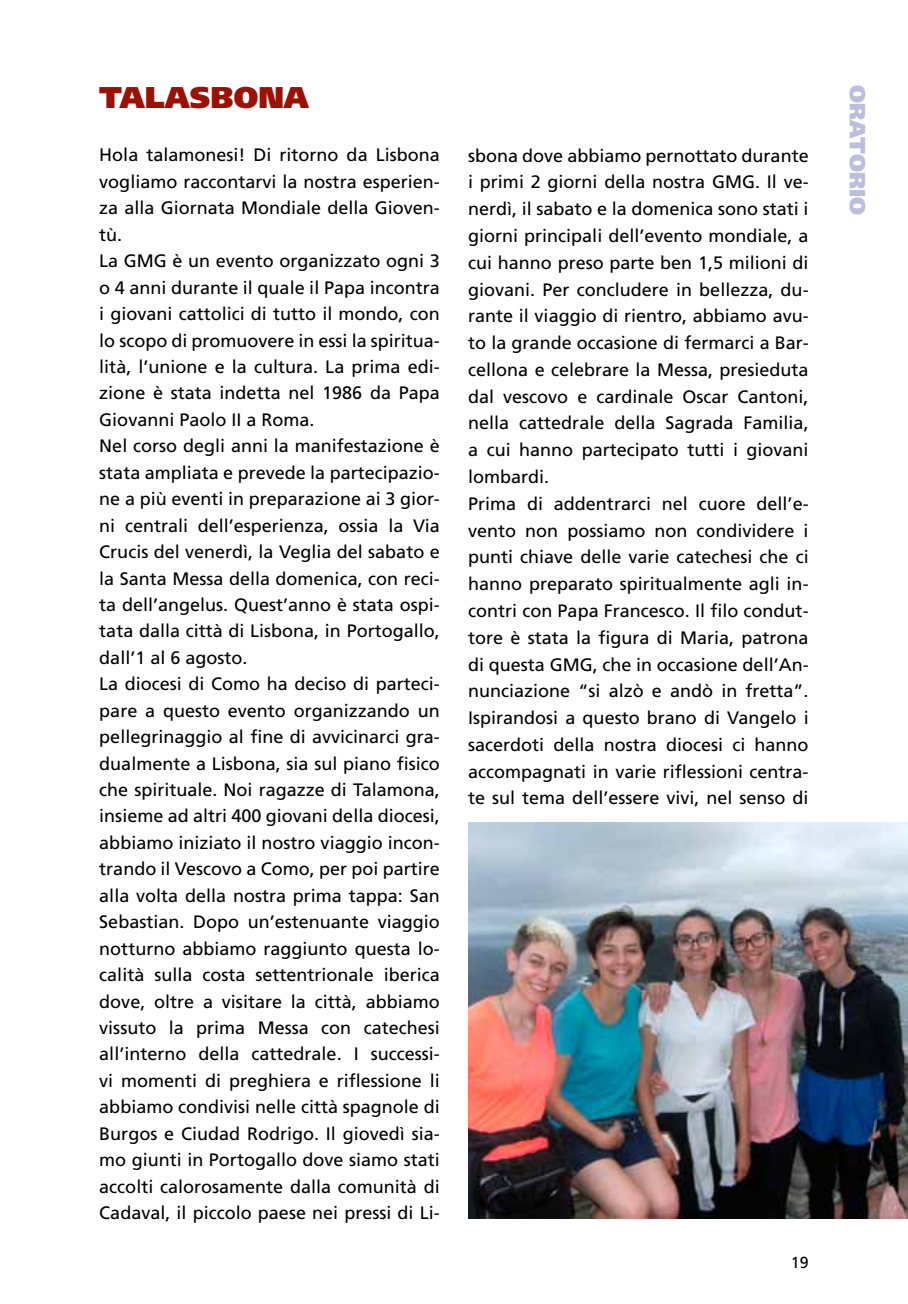
<style>
.page{position:relative;width:908px;height:1304px;background:#fff}
.page>*{position:absolute;margin:0;border:0;box-sizing:border-box;transform-origin:0 0}
.t1{font:900 30px "Frutiger";color:#9c1006}
.t2{font:900 22px "Frutiger";color:#bbbedc}
.t3{font:18px/26.4px "Frutiger";color:#000}
.t4{font:16px "Frutiger";color:#000}
</style>
<div class="page">
<img style="left:468px;top:822px;width:439px;height:397px">
<h1 class="t1" style="left:99px;top:79px;width:24px">TALASBO</h1>
<h1 class="t1" style="left:258px;top:79px;width:52px">NA</h1>
<p class="t3" style="left:99px;top:142px;width:342px">Hola talamonesi! Di ritorno da Lisbona vogliamo raccontarvi la nostra esperien&shy;za alla Giornata Mondiale della Gioven&shy;tù.<br>La GM G è un evento organizzato ogni 3 o 4 anni durante il quale il Papa incontra i giovani cattolici di tutto il mondo, con lo scopo di promuovere in essi la spiritua&shy;lità, l’unione e la cultura. La prima edi&shy;zione è stata indetta nel 1986 da Papa Giovanni Paolo II a Roma.<br>Nel corso degli anni la manifestazione è stata ampliata e prevede la partecipazio&shy;ne a più eventi in preparazione ai 3 gior&shy;ni centrali dell’esperienza, ossia la Via Crucis del venerdì, la Veglia del sabato e la Santa Messa della domenica, con reci&shy;ta dell’angelus. Quest’anno è stata ospi&shy;tata dalla città di Lisbona, in Portogallo, dall’1 al 6 agosto.<br>La diocesi di Como ha deciso di parteci&shy;pare a questo evento organizzando un pellegrinaggio al fine di avvicinarci gra&shy;dualmente a Lisbona, sia sul piano fisico che spirituale. Noi ragazze di Talamona, insieme ad altri 400 giovani della diocesi, abbiamo iniziato il nostro viaggio incon&shy;trando il Vescovo a Como, per poi partire alla volta della nostra prima tappa: San Sebastian. Dopo un’estenuante viaggio notturno abbiamo raggiunto questa lo&shy;calità sulla costa settentrionale iberica dove, oltre a visitare la città, abbiamo vissuto la prima M essa con catechesi all’interno della cattedrale. I successi&shy;vi momenti di preghiera e riflessione li abbiamo condivisi nelle città spagnole di B urgos e Ciudad Rodrigo. I l giovedì sia&shy;mo giunti in Portogallo dove siamo stati accolti calorosamente dalla comunità di Cadaval, il piccolo paese nei pressi di Li-</p>
<p class="t3" style="left:468px;top:142px;width:342px">sbona dove abbiamo pernottato durante i primi 2 giorni della nostra GMG. I l ve&shy;nerdì, il sabato e la domenica sono stati i giorni principali dell’evento mondiale, a cui hanno preso parte ben 1,5 milioni di giovani. Per concludere in bellezza, du&shy;rante il viaggio di rientro, abbiamo avu&shy;to la grande occasione di fermarci a Bar&shy;cellona e celebrare la Messa, presieduta dal vescovo e cardinale Oscar Cantoni, nella cattedrale della Sagrada Familia, a cui hanno partecipato tutti i giovani lombardi.<br>Prima di addentrarci nel cuore dell’e&shy;vento non possiamo non condividere i punti chiave delle varie catechesi che ci hanno preparato spiritualmente agli in&shy;contri con Papa Francesco. I l filo condut&shy;tore è stata la figura di Maria, patrona di questa GMG, che in occasione dell’An&shy;nunciazione “si alzò e andò in fretta”.<br>Ispirandosi a questo brano di Vangelo i sacerdoti della nostra diocesi ci hanno accompagnati in varie riflessioni centra&shy;te sul tema dell’essere vivi, nel senso di</p>
<p class="t4" style="left:790px;top:1253px;width:19px">19</p>
<p class="t2" style="left:870px;top:85px;width:131px;rotate:90deg">oratorio</p>
</div>
